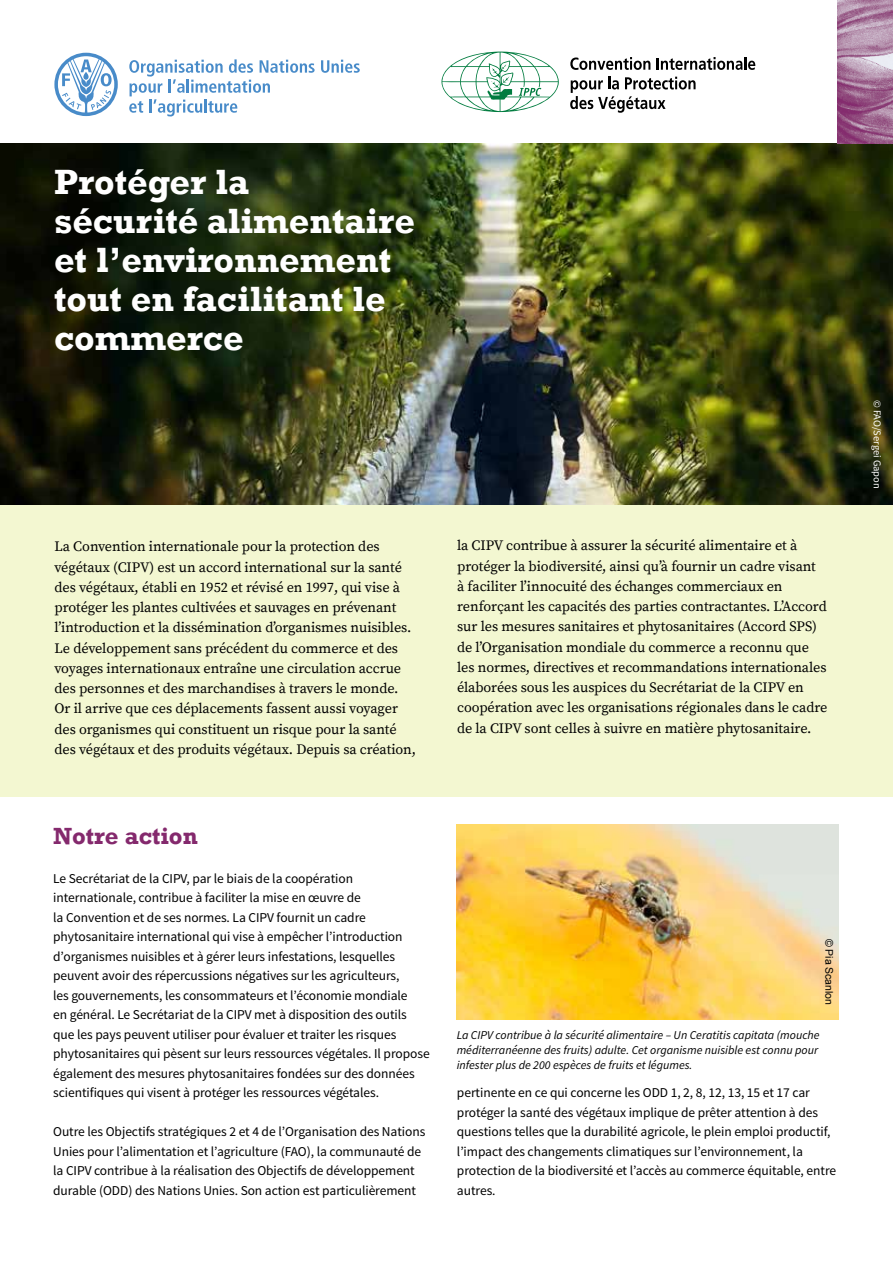
<style>
.page{position:relative;width:893px;height:1263px;background:#fff}
.page>*{position:absolute;margin:0;border:0;box-sizing:border-box;transform-origin:0 0}
.t1{font:700 36px/39px "Rockwell";color:#fff}
.t2{font:700 24px "Rockwell";color:#84296d}
.t3{font:14.25px/20.2px "Source Serif Pro";letter-spacing:-.005em;color:#000}
.t4{font:13.5px/19.5px "Source Sans Pro";letter-spacing:-.005em;color:#000}
.t5{font:italic 12px/15px "Source Sans Pro";color:#000}
.t6{font:10.5px "Source Sans Pro";color:#fff}
.t7{font:10.5px "Arial";letter-spacing:-.005em;color:#000}
</style>
<div class="page">
<div style="left:0;top:505px;width:893px;height:291px;background:#f2f7cc"></div>
<img style="left:0;top:144px;width:893px;height:361px">
<img style="left:837px;top:0;width:56px;height:144px">
<img style="left:457px;top:824px;width:382px;height:195px">
<svg style="left:570px;top:57px;width:80px;height:13px"></svg>
<svg style="left:657px;top:57px;width:98px;height:13px"></svg>
<svg style="left:570px;top:76px;width:126px;height:37px"></svg>
<svg style="left:441px;top:52px;width:118px;height:60px"></svg>
<svg style="left:54px;top:53px;width:64px;height:63px"></svg>
<svg style="left:321px;top:60px;width:39px;height:13px"></svg>
<svg style="left:129px;top:59px;width:186px;height:57px"></svg>
<h1 class="t1" style="left:54px;top:162px;width:362px">Protéger la<br>sécurité alimentaire et l’environnement tout en facilitant le commerce</h1>
<p class="t3" style="left:54px;top:537px;width:363px">La Convention internationale pour la protection des végétaux (CIPV) est un accord international sur la santé des végétaux, établi en 1952 et révisé en 1997, qui vise à protéger les plantes cultivées et sauvages en prévenant l’introduction et la dissémination d’organismes nuisibles.<br>Le développement sans précédent du commerce et des voyages internationaux entraîne une circulation accrue des personnes et des marchandises à travers le monde.<br>Or il arrive que ces déplacements fassent aussi voyager des organismes qui constituent un risque pour la santé des végétaux et des produits végétaux. Depuis sa création,</p>
<p class="t3" style="left:457px;top:536px;width:372px">la CIPV contribue à assurer la sécurité alimentaire et à protéger la biodiversité, ainsi qu’à fournir un cadre visant<br>à faciliter l’innocuité des échanges commerciaux en renforçant les capacités des parties contractantes. L’Accord sur les mesures sanitaires et phytosanitaires (Accord SPS) de l’Organisation mondiale du commerce a reconnu que les normes, directives et recommandations internationales élaborées sous les auspices du Secrétariat de la CIPV en coopération avec les organisations régionales dans le cadre de la CIPV sont celles à suivre en matière phytosanitaire.</p>
<h2 class="t2" style="left:53px;top:821px;width:146px">Notre action</h2>
<p class="t4" style="left:53px;top:869px;width:378px">Le Secrétariat de la CIPV, par le biais de la coopération internationale, contribue à faciliter la mise en œuvre de<br>la Convention et de ses normes. La CIPV fournit un cadre phytosanitaire international qui vise à empêcher l’introduction d’organismes nuisibles et à gérer leurs infestations, lesquelles peuvent avoir des répercussions négatives sur les agriculteurs,<br>les gouvernements, les consommateurs et l’économie mondiale<br>en général. Le Secrétariat de la CIPV met à disposition des outils que les pays peuvent utiliser pour évaluer et traiter les risques phytosanitaires qui pèsent sur leurs ressources végétales. Il propose également des mesures phytosanitaires fondées sur des données scientifiques qui visent à protéger les ressources végétales.</p>
<p class="t4" style="left:53px;top:1122px;width:374px">Outre les Objectifs stratégiques 2 et 4 de l’Organisation des Nations Unies pour l’alimentation et l’agriculture (FAO), la communauté de la CIPV contribue à la réalisation des Objectifs de développement durable (ODD) des Nations Unies. Son action est particulièrement</p>
<p class="t7" style="left:836px;top:939px;width:68px;rotate:90deg">© Pia Scanlon</p>
<p class="t5" style="left:457px;top:1027px;width:364px">La CIPV contribue à la sécurité alimentaire – Un Ceratitis capitata (mouche méditerranéenne des fruits) adulte. Cet organisme nuisible est connu pour infester plus de 200 espèces de fruits et légumes.</p>
<p class="t4" style="left:457px;top:1083px;width:381px">pertinente en ce qui concerne les ODD 1, 2, 8, 12, 13, 15 et 17 car protéger la santé des végétaux implique de prêter attention à des questions telles que la durabilité agricole, le plein emploi productif, l’impact des changements climatiques sur l’environnement, la protection de la biodiversité et l’accès au commerce équitable, entre autres.</p>
<p class="t6" style="left:884px;top:400px;width:91px;rotate:90deg">© FAO/Sergei Gapon</p>
</div>
